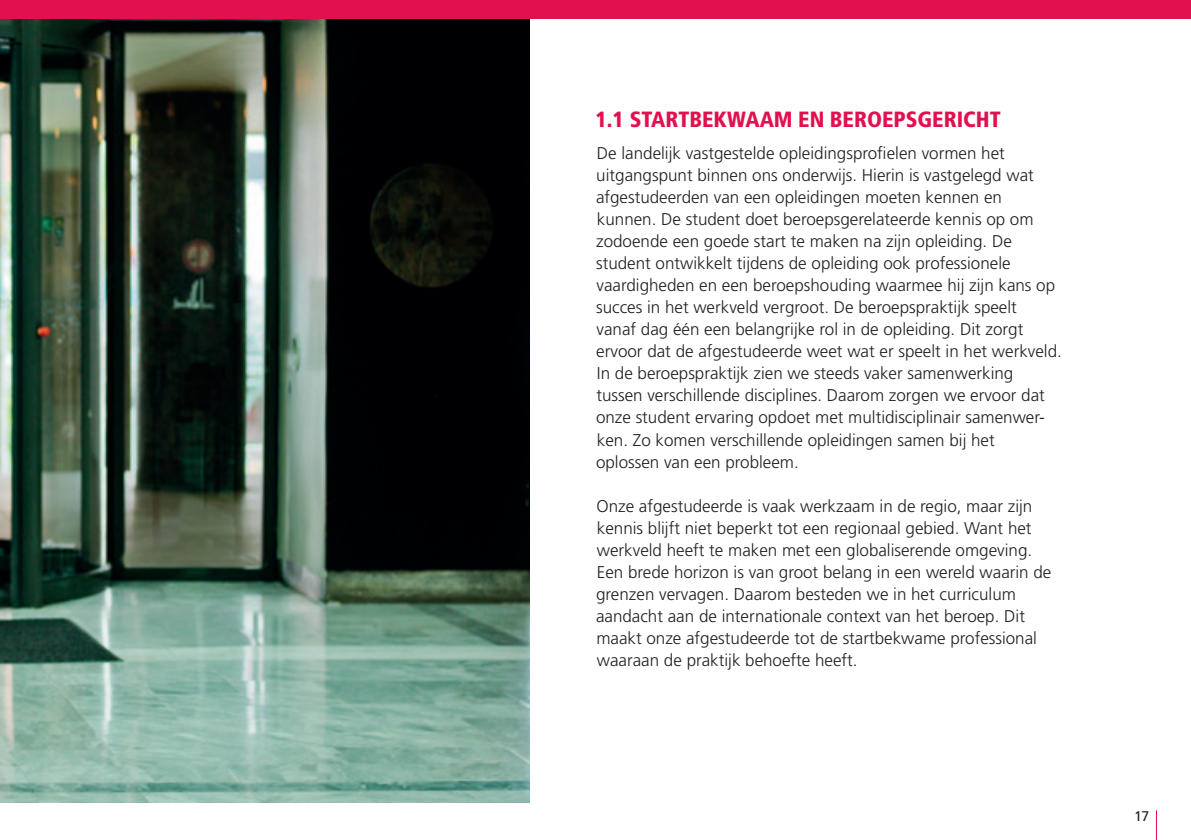
<style>
.page{position:relative;width:1191px;height:840px;background:#fff}
.page>*{position:absolute;margin:0;border:0;box-sizing:border-box;transform-origin:0 0}
.TussenKop_Rood{font:900 condensed 22px "Frutiger";color:#e2104f}
.BodyCopy{font:300 17px/22px "Frutiger";color:#231f20}
.t1{font:14px "Frutiger";color:#231f20}
</style>
<div class="page">
<img style="left:0;top:19px;width:529px;height:783px">
<div style="left:0;top:0;width:1191px;height:19px;background:#e2104f"></div>
<hr style="left:1156px;top:809px;width:1px;height:30px;background:#e2104f">
<p class="TussenKop_Rood" style="left:595px;top:106px;width:407px">1.1 STARTBEKWAAM EN BEROEPSGERICHT</p>
<p class="BodyCopy" style="left:596px;top:142px;width:467px">De landelijk vastgestelde opleidingsprofielen vormen het uitgangspunt binnen ons onderwijs. Hierin is vastgelegd wat afgestudeerden van een opleidingen moeten kennen en kunnen. De student doet beroepsgerelateerde kennis op om zodoende een goede start te maken na zijn opleiding. De student ontwikkelt tijdens de opleiding ook professionele vaardigheden en een beroepshouding waarmee hij zijn kans op succes in het werkveld vergroot. De beroepspraktijk speelt<br>vanaf dag één een belangrijke rol in de opleiding. Dit zorgt ervoor dat de afgestudeerde weet wat er speelt in het werkveld.<br>In de beroepspraktijk zien we steeds vaker samenwerking tussen verschillende disciplines. Daarom zorgen we ervoor dat onze student ervaring opdoet met multidisciplinair samenwer&shy;ken. Zo komen verschillende opleidingen samen bij het<br>oplossen van een probleem.</p>
<p class="BodyCopy" style="left:596px;top:494px;width:457px">Onze afgestudeerde is vaak werkzaam in de regio, maar zijn kennis blijft niet beperkt tot een regionaal gebied. Want het werkveld heeft te maken met een globaliserende omgeving.<br>Een brede horizon is van groot belang in een wereld waarin de grenzen vervagen. Daarom besteden we in het curriculum aandacht aan de internationale context van het beroep. Dit maakt onze afgestudeerde tot de startbekwame professional waaraan de praktijk behoefte heeft.</p>
<p class="t1" style="left:1134px;top:807px;width:17px">17</p>
</div>
